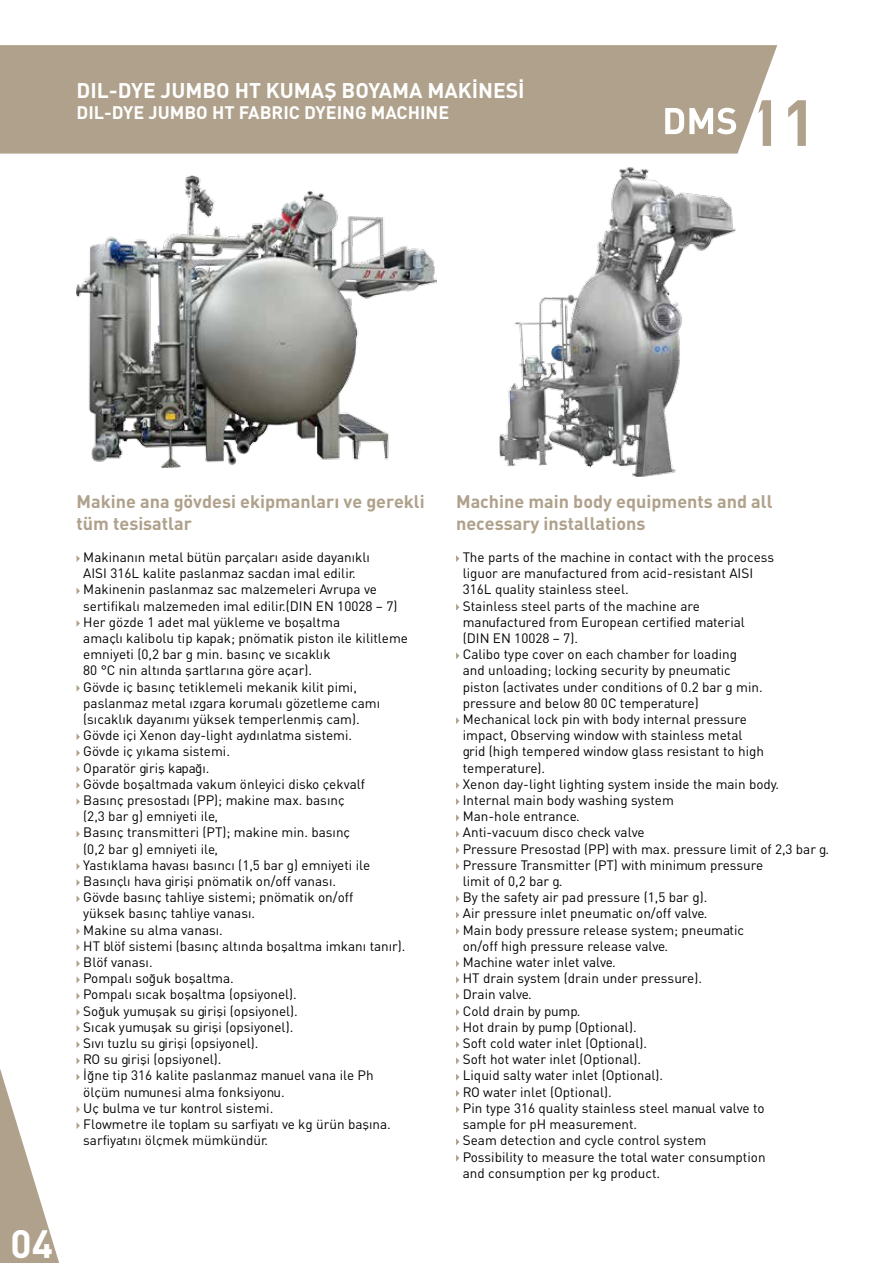
<style>
.page{position:relative;width:893px;height:1263px;background:#fff}
.page>*{position:absolute;margin:0;border:0;box-sizing:border-box;transform-origin:0 0}
.t1{font:64.2px "DINT Bold Tr";color:#afa18b}
.t2{font:39px "DINT Bold Tr";color:#fff}
.t3{font:21px "DINT Bold Tr";color:#fff}
.t4{font:18px/21.6px "DINT Bold Tr";color:#afa18b}
.t5{font:18px "DINT Bold Tr";color:#fff}
.t6{font:13.5px/16.2px "DIN Tr";color:#000}
</style>
<div class="page">
<svg style="left:0;top:1069px;width:59px;height:194px"></svg>
<div style="left:0;top:45px;width:777px;height:109px;background:#afa18b"></div>
<svg style="left:77px;top:556px;width:3px;height:6px"></svg>
<svg style="left:77px;top:588px;width:3px;height:6px"></svg>
<svg style="left:77px;top:620px;width:3px;height:6px"></svg>
<svg style="left:77px;top:685px;width:3px;height:6px"></svg>
<svg style="left:77px;top:734px;width:3px;height:6px"></svg>
<svg style="left:77px;top:750px;width:3px;height:6px"></svg>
<svg style="left:77px;top:766px;width:3px;height:6px"></svg>
<svg style="left:77px;top:782px;width:3px;height:6px"></svg>
<svg style="left:77px;top:799px;width:3px;height:6px"></svg>
<svg style="left:77px;top:831px;width:3px;height:6px"></svg>
<svg style="left:77px;top:863px;width:3px;height:7px"></svg>
<svg style="left:77px;top:880px;width:3px;height:6px"></svg>
<svg style="left:77px;top:896px;width:3px;height:6px"></svg>
<svg style="left:77px;top:928px;width:3px;height:6px"></svg>
<svg style="left:77px;top:944px;width:3px;height:7px"></svg>
<svg style="left:77px;top:961px;width:3px;height:6px"></svg>
<svg style="left:77px;top:977px;width:3px;height:6px"></svg>
<svg style="left:77px;top:993px;width:3px;height:6px"></svg>
<svg style="left:77px;top:1009px;width:3px;height:6px"></svg>
<svg style="left:77px;top:1025px;width:3px;height:7px"></svg>
<svg style="left:77px;top:1042px;width:3px;height:6px"></svg>
<svg style="left:77px;top:1058px;width:3px;height:6px"></svg>
<svg style="left:77px;top:1074px;width:3px;height:6px"></svg>
<svg style="left:77px;top:1106px;width:3px;height:7px"></svg>
<svg style="left:77px;top:1123px;width:3px;height:6px"></svg>
<svg style="left:456px;top:555px;width:3px;height:7px"></svg>
<svg style="left:456px;top:604px;width:3px;height:7px"></svg>
<svg style="left:456px;top:652px;width:3px;height:7px"></svg>
<svg style="left:456px;top:717px;width:3px;height:7px"></svg>
<svg style="left:456px;top:782px;width:3px;height:7px"></svg>
<svg style="left:456px;top:798px;width:3px;height:7px"></svg>
<svg style="left:456px;top:814px;width:3px;height:7px"></svg>
<svg style="left:456px;top:831px;width:3px;height:6px"></svg>
<svg style="left:456px;top:847px;width:3px;height:7px"></svg>
<svg style="left:456px;top:863px;width:3px;height:7px"></svg>
<svg style="left:456px;top:895px;width:3px;height:7px"></svg>
<svg style="left:456px;top:912px;width:3px;height:6px"></svg>
<svg style="left:456px;top:928px;width:3px;height:7px"></svg>
<svg style="left:456px;top:960px;width:3px;height:7px"></svg>
<svg style="left:456px;top:976px;width:3px;height:7px"></svg>
<svg style="left:456px;top:993px;width:3px;height:6px"></svg>
<svg style="left:456px;top:1009px;width:3px;height:7px"></svg>
<svg style="left:456px;top:1025px;width:3px;height:7px"></svg>
<svg style="left:456px;top:1041px;width:3px;height:7px"></svg>
<svg style="left:456px;top:1057px;width:3px;height:7px"></svg>
<svg style="left:456px;top:1074px;width:3px;height:6px"></svg>
<svg style="left:456px;top:1090px;width:3px;height:7px"></svg>
<svg style="left:456px;top:1106px;width:3px;height:7px"></svg>
<svg style="left:456px;top:1138px;width:3px;height:7px"></svg>
<svg style="left:456px;top:1155px;width:3px;height:6px"></svg>
<svg style="left:665px;top:108px;width:71px;height:26px"></svg>
<img style="left:499px;top:167px;width:237px;height:310px">
<img style="left:77px;top:175px;width:360px;height:292px">
<h3 class="t3" style="left:77px;top:77px;width:450px">DIL-DYE JUMBO HT KUMAŞ BOYAMA MAKİNESİ</h3>
<h3 class="t5" style="left:77px;top:101px;width:374px">DIL-DYE JUMBO HT FABRIC DYEING MACHINE</h3>
<h1 class="t1" style="left:747px;top:81px;width:71px">11</h1>
<h3 class="t4" style="left:77px;top:490px;width:350px">Makine ana gövdesi ekipmanları ve gerekli tüm tesisatlar</h3>
<p class="t6" style="left:83px;top:549px;width:326px">Makinanın metal bütün parçaları aside dayanıklı<br>AISI 316L kalite paslanmaz sacdan imal edilir.<br>Makinenin paslanmaz sac malzemeleri Avrupa ve sertifikalı malzemeden imal edilir.(DIN EN 10028 – 7)<br>Her gözde 1 adet mal yükleme ve boşaltma<br>amaçlı kalibolu tip kapak; pnömatik piston ile kilitleme emniyeti (0,2 bar g min. basınç ve sıcaklık<br>80 °C nin altında şartlarına göre açar).<br>Gövde iç basınç tetiklemeli mekanik kilit pimi, paslanmaz metal ızgara korumalı gözetleme camı (sıcaklık dayanımı yüksek temperlenmiş cam).<br>Gövde içi Xenon day-light aydınlatma sistemi.<br>Gövde iç yıkama sistemi.<br>Oparatör giriş kapağı.<br>Gövde boşaltmada vakum önleyici disko çekvalf Basınç presostadı (PP); makine max. basınç<br>(2,3 bar g) emniyeti ile,<br>Basınç transmitteri (PT); makine min. basınç<br>(0,2 bar g) emniyeti ile,<br>Yastıklama havası basıncı (1,5 bar g) emniyeti ile Basınçlı hava girişi pnömatik on/off vanası.<br>Gövde basınç tahliye sistemi; pnömatik on/off<br>yüksek basınç tahliye vanası.<br>Makine su alma vanası.<br>HT blöf sistemi (basınç altında boşaltma imkanı tanır).<br>Blöf vanası.<br>Pompalı soğuk boşaltma.<br>Pompalı sıcak boşaltma (opsiyonel).<br>Soğuk yumuşak su girişi (opsiyonel).<br>Sıcak yumuşak su girişi (opsiyonel).<br>Sıvı tuzlu su girişi (opsiyonel).<br>RO su girişi (opsiyonel).<br>İğne tip 316 kalite paslanmaz manuel vana ile Ph ölçüm numunesi alma fonksiyonu.<br>Uç bulma ve tur kontrol sistemi.<br>Flowmetre ile toplam su sarfiyatı ve kg ürün başına. sarfiyatını ölçmek mümkündür.</p>
<h2 class="t2" style="left:11px;top:1219px;width:44px">04</h2>
<h3 class="t4" style="left:456px;top:490px;width:318px">Machine main body equipments and all necessary installations</h3>
<p class="t6" style="left:463px;top:549px;width:368px">The parts of the machine in contact with the process<br>liguor are manufactured from acid-resistant AISI<br>316L quality stainless steel.<br>Stainless steel parts of the machine are<br>manufactured from European certified material<br>(DIN EN 10028 – 7).<br>Calibo type cover on each chamber for loading<br>and unloading; locking security by pneumatic<br>piston (activates under conditions of 0.2 bar g min.<br>pressure and below 80 0C temperature)<br>Mechanical lock pin with body internal pressure<br>impact, Observing window with stainless metal<br>grid (high tempered window glass resistant to high temperature).<br>Xenon day-light lighting system inside the main body.<br>Internal main body washing system<br>Man-hole entrance.<br>Anti-vacuum disco check valve<br>Pressure Presostad (PP) with max. pressure limit of 2,3 bar g.<br>Pressure Transmitter (PT) with minimum pressure<br>limit of 0,2 bar g.<br>By the safety air pad pressure (1,5 bar g).<br>Air pressure inlet pneumatic on/off valve.<br>Main body pressure release system; pneumatic<br>on/off high pressure release valve.<br>Machine water inlet valve.<br>HT drain system (drain under pressure).<br>Drain valve.<br>Cold drain by pump.<br>Hot drain by pump (Optional).<br>Soft cold water inlet (Optional).<br>Soft hot water inlet (Optional).<br>Liquid salty water inlet (Optional).<br>RO water inlet (Optional).<br>Pin type 316 quality stainless steel manual valve to<br>sample for pH measurement.<br>Seam detection and cycle control system<br>Possibility to measure the total water consumption<br>and consumption per kg product.</p>
</div>
